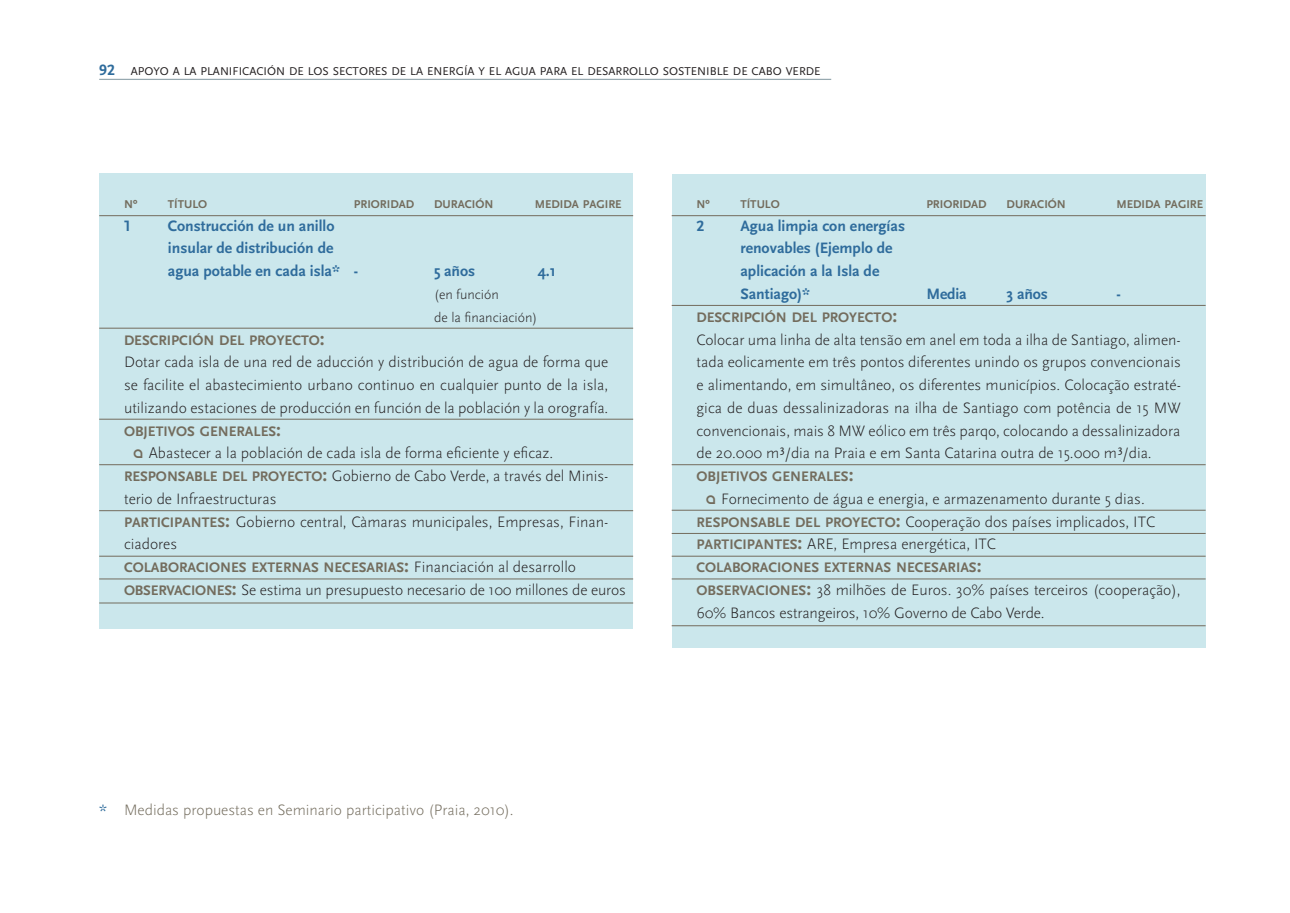
<style>
.page{position:relative;width:1290px;height:913px;background:#fff}
.page>*{position:absolute;margin:0;border:0;box-sizing:border-box;transform-origin:0 0}
.t1{font:300 15.75px/22.8px "Scala Sans Pro";color:#231f20}
.t2{font:700 15.75px/22.8px "Scala Sans Pro";color:#2f6c9c}
.t3{font:300 15.75px "Scala Sans Pro";color:#736c5d}
.t4{font:700 14.35px "Scala Sans Pro";color:#736c5d}
.t5{font:300 14px/22.8px "Scala Sans Pro";color:#231f20}
.t6{font:11.9px "Scala Sans Pro";color:#231f20}
.t7{font:700 11.9px "Scala Sans Pro";color:#736c5d}
.s1{font-weight:700;font-size:15.75px;color:#2f6c9c}
.s2{font-size:19.25px}
.s3{font-family:"REZ";font-weight:400;font-size:19.25px;color:#736c5d}
.s4{font-weight:700;font-size:14.35px;color:#736c5d}
.s5{font-weight:700;font-size:19.25px;color:#736c5d}
.s6{font-weight:300;font-size:15.75px;color:#231f20}
.s7{font-weight:400;color:#2f6c9c}
</style>
<div class="page">
<hr style="left:99px;top:79px;width:732px;height:1px;background:#97a9b0">
<div style="left:99px;top:174px;width:534px;height:455px;background:#cbe7ec"></div>
<div style="left:672px;top:174px;width:533px;height:473px;background:#cbe7ec"></div>
<hr style="left:99px;top:215px;width:534px;height:1px;background:#736c5d">
<hr style="left:99px;top:328px;width:534px;height:1px;background:#736c5d">
<hr style="left:99px;top:419px;width:534px;height:1px;background:#736c5d">
<hr style="left:99px;top:464px;width:534px;height:1px;background:#736c5d">
<hr style="left:99px;top:510px;width:534px;height:1px;background:#736c5d">
<hr style="left:99px;top:556px;width:534px;height:1px;background:#736c5d">
<hr style="left:99px;top:578px;width:534px;height:1px;background:#736c5d">
<hr style="left:99px;top:602px;width:534px;height:1px;background:#736c5d">
<hr style="left:672px;top:215px;width:533px;height:1px;background:#736c5d">
<hr style="left:672px;top:305px;width:533px;height:1px;background:#736c5d">
<hr style="left:672px;top:464px;width:533px;height:1px;background:#736c5d">
<hr style="left:672px;top:510px;width:533px;height:1px;background:#736c5d">
<hr style="left:672px;top:533px;width:533px;height:1px;background:#736c5d">
<hr style="left:672px;top:556px;width:533px;height:1px;background:#736c5d">
<hr style="left:672px;top:578px;width:533px;height:1px;background:#736c5d">
<hr style="left:672px;top:625px;width:533px;height:1px;background:#736c5d">
<p class="t6" style="left:99px;top:67px;width:723px"><span class="s1">92</span> APOYO A LA PLANIFICACIÓN DE LOS SECTORES DE LA ENERGÍA Y EL AGUA PARA EL DESARROLLO SOSTENIBLE DE CABO VERDE</p>
<p class="t7" style="left:124px;top:200px;width:15px">Nº</p>
<p class="t7" style="left:168px;top:200px;width:41px">TÍTULO</p>
<p class="t7" style="left:354px;top:200px;width:62px">PRIORIDAD</p>
<p class="t7" style="left:434px;top:200px;width:61px">DURACIÓN</p>
<p class="t7" style="left:535px;top:200px;width:88px">MEDIDA PAGIRE</p>
<p class="t2" style="left:124px;top:216px;width:8px">1</p>
<p class="t2" style="left:168px;top:216px;width:192px">Construcción de un anillo insular de distribución de agua potable en cada isla* -</p>
<p class="t2" style="left:434px;top:261px;width:42px">5 años</p>
<p class="t2" style="left:538px;top:261px;width:20px">4.1</p>
<p class="t5" style="left:434px;top:285px;width:105px">(en función<br>de la financiación)</p>
<p class="t4" style="left:124px;top:335px;width:202px">DESCRIPCIÓN DEL PROYECTO<span class="s2">:</span></p>
<p class="t1" style="left:124px;top:352px;width:486px;text-align:justify">Dotar cada isla de una red de aducción y distribución de agua de forma que se facilite el abastecimiento urbano continuo en cualquier punto de la isla, utilizando estaciones de producción en función de la población y la orografía.</p>
<p class="t4" style="left:124px;top:426px;width:158px">OBJETIVOS GENERALES<span class="s2">:</span></p>
<p class="t1" style="left:124px;top:443px;width:486px;text-indent:10px"><span class="s3">a</span> Abastecer a la población de cada isla de forma eficiente y eficaz.<br><span class="s4">RESPONSABLE DEL PROYECTO</span><span class="s5">:</span> Gobierno de Cabo Verde, a través del Minis&shy;terio de Infraestructuras<br><span class="s4">PARTICIPANTES</span><span class="s5">:</span> Gobierno central, Càmaras municipales, Empresas, Finan&shy;ciadores</p>
<p class="t4" style="left:124px;top:562px;width:453px">COLABORACIONES EXTERNAS NECESARIAS<span class="s2">:</span> <span class="s6">Financiación al desarrollo</span></p>
<p class="t1" style="left:124px;top:580px;width:503px"><span class="s4">OBSERVACIONES</span><span class="s5">:</span> Se estima un presupuesto necesario de 100 millones de euros</p>
<p class="t7" style="left:696px;top:200px;width:15px">Nº</p>
<p class="t7" style="left:740px;top:200px;width:41px">TÍTULO</p>
<p class="t7" style="left:926px;top:200px;width:62px">PRIORIDAD</p>
<p class="t7" style="left:1006px;top:200px;width:61px">DURACIÓN</p>
<p class="t7" style="left:1116px;top:200px;width:88px">MEDIDA PAGIRE</p>
<p class="t2" style="left:696px;top:216px;width:9px">2</p>
<p class="t2" style="left:740px;top:216px;width:166px">Agua limpia con energías renovables (Ejemplo de aplicación a la Isla de<br>Santiago)*</p>
<p class="t2" style="left:926px;top:284px;width:42px">Media</p>
<p class="t2" style="left:1006px;top:284px;width:43px">3 años</p>
<p class="t2" style="left:1116px;top:284px;width:6px">-</p>
<p class="t4" style="left:696px;top:312px;width:202px">DESCRIPCIÓN DEL PROYECTO<span class="s2">:</span></p>
<p class="t1" style="left:696px;top:330px;width:486px;text-align:justify">Colocar uma linha de alta tensão em anel em toda a ilha de Santiago, alimen&shy;tada eolicamente em três pontos diferentes unindo os grupos convencionais e alimentando, em simultâneo, os diferentes municípios. Colocação estraté&shy;gica de duas dessalinizadoras na ilha de Santiago com potência de 15 MW convencionais, mais 8 MW eólico em três parqo, colocando a dessalinizadora de 20.000 m³/dia na Praia e em Santa Catarina outra de 15.000 m³/dia.</p>
<p class="t4" style="left:696px;top:471px;width:158px">OBJETIVOS GENERALES<span class="s2">:</span></p>
<p class="t1" style="left:696px;top:489px;width:460px;text-indent:10px"><span class="s3">a</span> Fornecimento de água e energia, e armazenamento durante 5 dias.<br><span class="s4">RESPONSABLE DEL PROYECTO</span><span class="s5">:</span> Cooperação dos países implicados, ITC<br><span class="s4">PARTICIPANTES</span><span class="s5">:</span> ARE, Empresa energética, ITC</p>
<p class="t4" style="left:696px;top:562px;width:286px">COLABORACIONES EXTERNAS NECESARIAS<span class="s2">:</span></p>
<p class="t1" style="left:696px;top:580px;width:486px"><span class="s4">OBSERVACIONES</span><span class="s5">:</span> 38 milhões de Euros. 30% países terceiros (cooperação),<br>60% Bancos estrangeiros, 10% Governo de Cabo Verde.</p>
<p class="t3" style="left:99px;top:805px;width:416px"><span class="s7">*</span> Medidas propuestas en Seminario participativo (Praia, 2010).</p>
</div>
